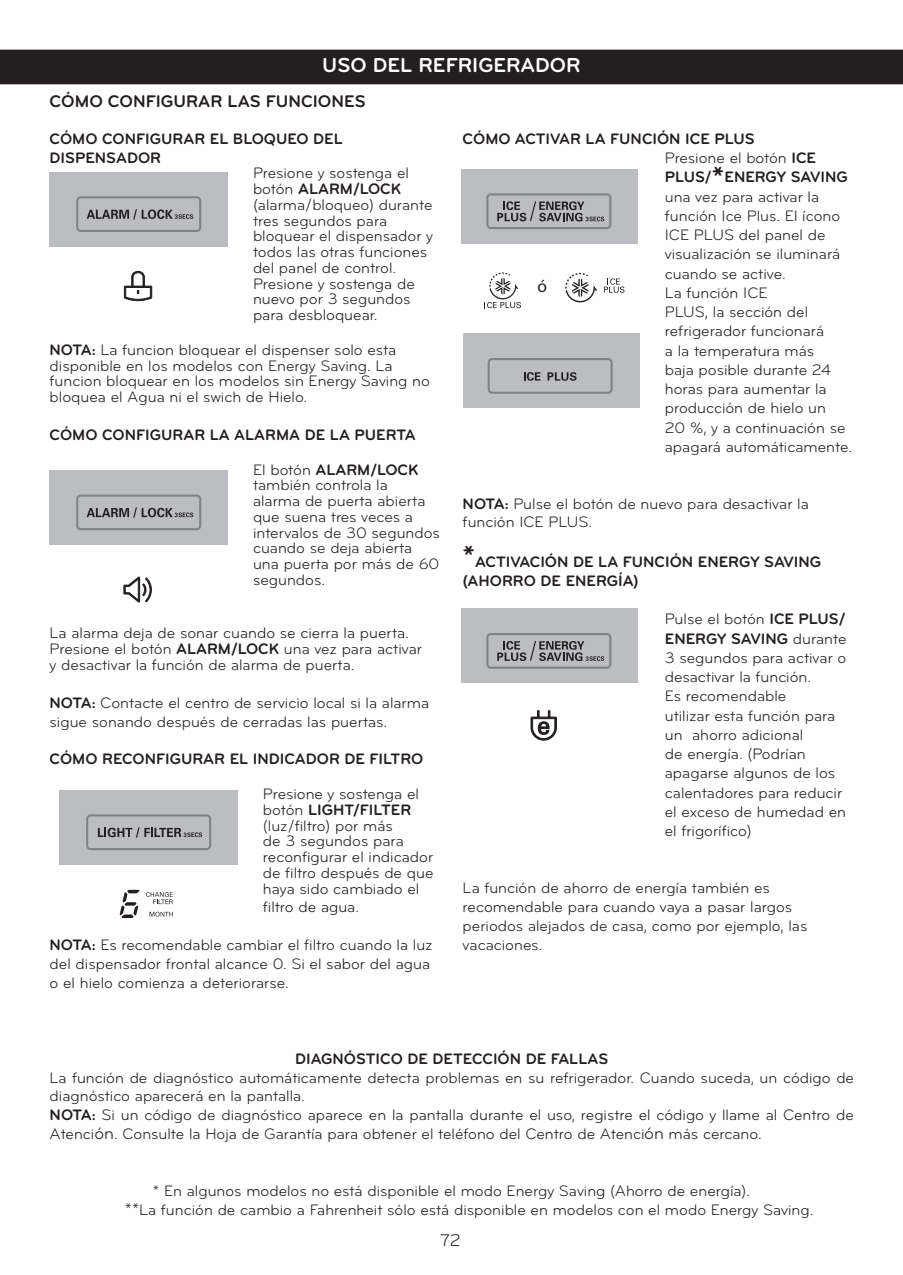
<style>
.page{position:relative;width:903px;height:1275px;background:#fff}
.page>*{position:absolute;margin:0;border:0;box-sizing:border-box;transform-origin:0 0}
.t1{font:700 21px "Bryant LG";color:#fff}
.t2{font:700 17.5px "Bryant LG";color:#231f20}
.t3{font:17.5px "Bryant LG";color:#231f20}
.t4{font:17.5px "Helvetica";color:#231f20}
.t5{font:15.75px/19.2px "Bryant LG";color:#231f20}
.t6{font:700 15.75px/18.9px "Bryant LG";color:#231f20}
.s1{font-weight:700}
.s2{font-weight:400}
.s3{font-weight:700;font-size:31.5px}
.s4{font-size:31.5px}
.s5{font-size:17.5px}
</style>
<div class="page">
<div style="left:0;top:50px;width:903px;height:34px;background:#231f20"></div>
<div style="left:50px;top:172px;width:178px;height:74px;background:#bcbdc0"></div>
<svg style="left:76px;top:196px;width:125px;height:36px"></svg>
<svg style="left:124px;top:271px;width:28px;height:31px"></svg>
<div style="left:50px;top:470px;width:178px;height:75px;background:#bcbdc0"></div>
<svg style="left:76px;top:495px;width:125px;height:35px"></svg>
<svg style="left:124px;top:577px;width:28px;height:25px"></svg>
<div style="left:60px;top:790px;width:178px;height:75px;background:#bcbdc0"></div>
<svg style="left:86px;top:814px;width:125px;height:36px"></svg>
<svg style="left:120px;top:890px;width:20px;height:28px"></svg>
<svg style="left:150px;top:912px;width:23px;height:5px"></svg>
<svg style="left:146px;top:892px;width:27px;height:12px"></svg>
<div style="left:461px;top:169px;width:177px;height:74px;background:#bcbdc0"></div>
<svg style="left:486px;top:193px;width:125px;height:36px"></svg>
<div style="left:463px;top:334px;width:177px;height:74px;background:#bcbdc0"></div>
<svg style="left:488px;top:358px;width:125px;height:36px"></svg>
<div style="left:461px;top:609px;width:177px;height:74px;background:#bcbdc0"></div>
<svg style="left:486px;top:633px;width:125px;height:36px"></svg>
<svg style="left:531px;top:710px;width:26px;height:30px"></svg>
<svg style="left:565px;top:273px;width:32px;height:29px"></svg>
<svg style="left:604px;top:278px;width:20px;height:15px"></svg>
<svg style="left:484px;top:272px;width:37px;height:36px"></svg>
<h1 class="t1" style="left:322px;top:52px;width:260px">USO DEL REFRIGERADOR</h1>
<p class="t2" style="left:50px;top:91px;width:317px">CÓMO CONFIGURAR LAS FUNCIONES</p>
<p class="t6" style="left:50px;top:129px;width:295px">CÓMO CONFIGURAR EL BLOQUEO DEL<br>DISPENSADOR</p>
<p class="t5" style="left:253px;top:165px;width:181px;line-height:15.8px">Presione y sostenga el botón <span class="s1">ALARM/LOCK </span>(alarma/bloqueo) durante tres segundos para bloquear el dispensador y todos las otras funciones del panel de control.<br>Presione y sostenga de nuevo por 3 segundos para desbloquear.</p>
<p class="t5" style="left:50px;top:342px;width:382px;line-height:15.8px"><span class="s1">NOTA:</span> La funcion bloquear el dispenser solo esta disponible en los modelos con Energy Saving. La funcion bloquear en los modelos sin Energy Saving no bloquea el Agua ni el swich de Hielo.</p>
<p class="t6" style="left:50px;top:417px;width:370px;line-height:34.6px;text-align:right">CÓMO CONFIGURAR LA ALARMA DE LA PUERTA<br><span class="s2">El botón</span> ALARM/LOCK</p>
<p class="t5" style="left:253px;top:477px;width:188px;line-height:15.8px">también controla la<br>alarma de puerta abierta que suena tres veces a intervalos de 30 segundos cuando se deja abierta una puerta por más de 60 segundos.</p>
<p class="t5" style="left:50px;top:625px;width:374px;line-height:15.8px">La alarma deja de sonar cuando se cierra la puerta.<br>Presione el botón <span class="s1">ALARM/LOCK</span> una vez para activar y desactivar la función de alarma de puerta.</p>
<p class="t5" style="left:50px;top:693px;width:381px"><span class="s1">NOTA:</span> Contacte el centro de servicio local si la alarma sigue sonando después de cerradas las puertas.</p>
<p class="t6" style="left:50px;top:750px;width:375px">CÓMO RECONFIGURAR EL INDICADOR DE FILTRO</p>
<p class="t5" style="left:263px;top:786px;width:172px;line-height:15.8px">Presione y sostenga el botón <span class="s1">LIGHT/FILTER </span>(luz/filtro) por más<br>de 3 segundos para reconfigurar el indicador de filtro después de que haya sido cambiado el</p>
<p class="t5" style="left:263px;top:898px;width:98px">filtro de agua.</p>
<p class="t5" style="left:50px;top:936px;width:384px"><span class="s1">NOTA:</span> Es recomendable cambiar el filtro cuando la luz del dispensador frontal alcance 0. Si el sabor del agua o el hielo comienza a deteriorarse.</p>
<p class="t5" style="left:665px;top:129px;width:189px;text-indent:-202px"><span class="s1">CÓMO ACTIVAR LA FUNCIÓN ICE PLUS<br></span>Presione el botón <span class="s1">ICE<br>PLUS/</span><span class="s3">*</span><span class="s1">ENERGY SAVING </span>una vez para activar la función Ice Plus. El ícono<br>ICE PLUS del panel de visualización se iluminará cuando se active.<br>La función ICE<br>PLUS, la sección del refrigerador funcionará<br>a la temperatura más<br>baja posible durante 24 horas para aumentar la producción de hielo un<br>20 %, y a continuación se apagará automáticamente.</p>
<p class="t4" style="left:537px;top:275px;width:11px">ó</p>
<p class="t5" style="left:463px;top:494px;width:348px"><span class="s1">NOTA:</span> Pulse el botón de nuevo para desactivar la función ICE PLUS.</p>
<p class="t6" style="left:463px;top:553px;width:360px"><span class="s4">*</span>ACTIVACIÓN DE LA FUNCIÓN ENERGY SAVING (AHORRO DE ENERGÍA)</p>
<p class="t5" style="left:665px;top:610px;width:183px">Pulse el botón <span class="s1">ICE PLUS/<br>ENERGY SAVING</span> durante<br>3 segundos para activar o desactivar la función.<br>Es recomendable<br>utilizar esta función para un ahorro adicional<br>de energía. (Podrían apagarse algunos de los calentadores para reducir el exceso de humedad en el frigorífico)</p>
<p class="t5" style="left:463px;top:878px;width:346px">La función de ahorro de energía también es recomendable para cuando vaya a pasar largos periodos alejados de casa, como por ejemplo, las vacaciones.</p>
<p class="t6" style="left:295px;top:1049px;width:315px">DIAGNÓSTICO DE DETECCIÓN DE FALLAS</p>
<p class="t5" style="left:50px;top:1068px;width:806px">La función de diagnóstico automáticamente detecta problemas en su refrigerador. Cuando suceda, un código de diagnóstico aparecerá en la pantalla.<br><span class="s1">NOTA:</span> Si un código de diagnóstico aparece en la pantalla durante el uso, registre el código y llame al Centro de Atenci<span class="s5">ón</span>. Consulte la Hoja de Garantía para obtener el teléfono del Centro de Atenci<span class="s5">ón</span> más cercano.</p>
<p class="t5" style="left:125px;top:1181px;width:690px;text-indent:28px">* En algunos modelos no está disponible el modo Energy Saving (Ahorro de energía).<br><span class="s5">**</span>La función de cambio a Fahrenheit sólo está disponible en modelos con el modo Energy Saving.</p>
<p class="t3" style="left:440px;top:1230px;width:22px">72</p>
</div>
